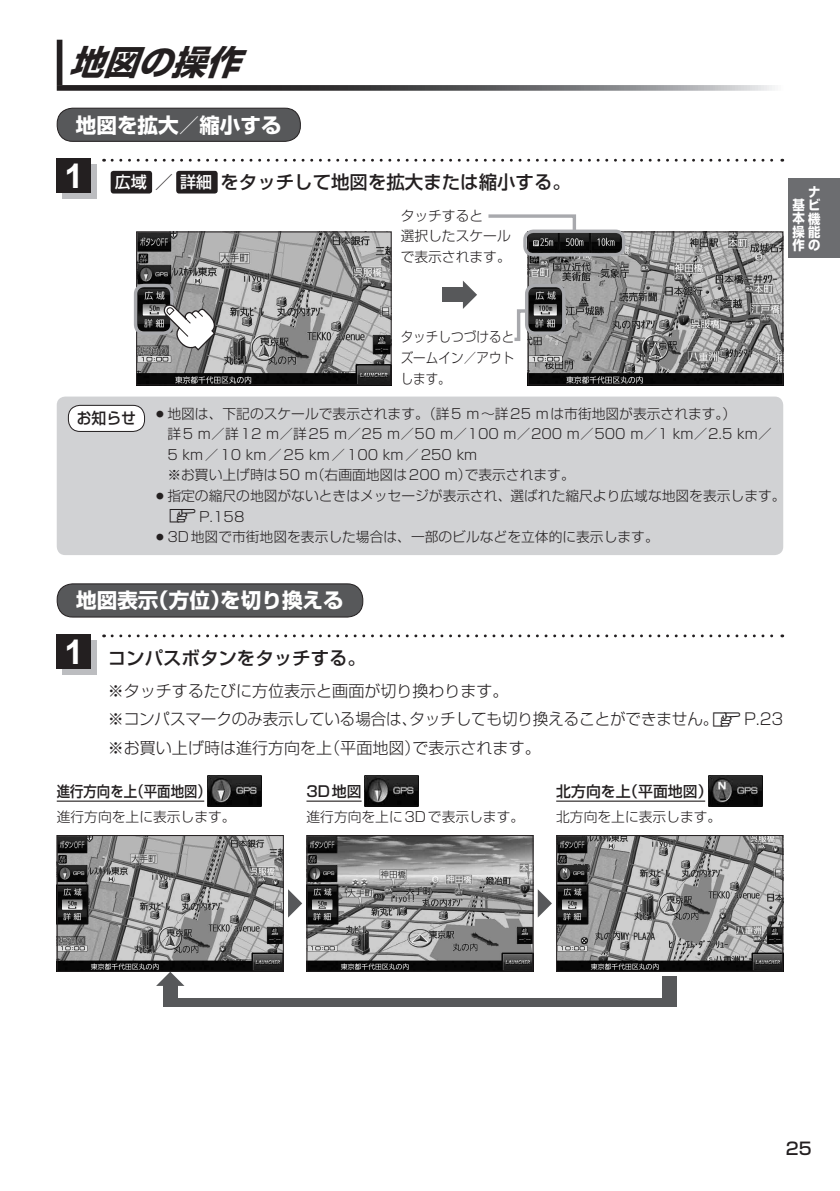
<style>
.page{position:relative;width:840px;height:1191px;background:#fff}
.page>*{position:absolute;margin:0;border:0;box-sizing:border-box;transform-origin:0 0}
.t1{font:italic 700 34px "Shin Go Pro";color:#231f20}
.t2{font:700 34px "Arial";color:#fff}
.t3{font:700 20.6px "Shin Go Pro";color:#fff}
.t4{font:500 18.4px "Shin Go Pro";color:#231f20}
.t5{font:500 17px "Shin Go Pro";color:#231f20}
.t6{font:300 16px/28.4px "Shin Go Pro";color:#231f20}
.t7{font:500 15.6px "Shin Go Pro";color:#231f20;scale:.95 1}
.t8{font:500 14.8px "Shin Go Pro";color:#231f20}
.t9{font:500 14.8px "Shin Go Pro";color:#231f20;scale:.9 1}
.t10{font:300 13.8px/20.6px "Shin Go Pro";color:#231f20}
.t11{font:300 13.8px/20.6px "Shin Go Pro";color:#231f20;text-align:justify;scale:.91 1}
.t12{font:700 13.4px/13.2px "Shin Go Pro";color:#fff;text-align:justify;scale:.93 1}
.s1{font-family:"Arial";font-weight:700;font-size:34px;color:#fff}
.s2{font-size:16px;color:#fff}
.s3{font-family:"MC1";font-weight:400;font-size:13.4px}
.s4{font-family:"MC1";font-weight:400;font-size:14.2px}
</style>
<div class="page">
<div style="left:788px;top:179px;width:51px;height:79px;background:#6c6d70"></div>
<div style="left:57px;top:40px;width:5px;height:45px;background:#231f20"></div>
<svg style="left:57px;top:85px;width:718px;height:6px;background:#616162"></svg>
<div style="left:111px;top:171px;width:41px;height:22px;background:#231f20;border-radius:3px"></div>
<div style="left:176px;top:171px;width:41px;height:22px;background:#231f20;border-radius:3px"></div>
<svg style="left:112px;top:159px;width:670px;height:3px"></svg>
<div style="left:62px;top:164px;width:34px;height:34px;background:#bcbdc0"></div>
<div style="left:57px;top:159px;width:34px;height:34px;background:#231f20"></div>
<svg style="left:514px;top:309px;width:10px;height:32px"></svg>
<div style="left:442px;top:288px;width:23px;height:14px;background:#57585a"></div>
<svg style="left:462px;top:281px;width:15px;height:28px"></svg>
<div style="left:57px;top:396px;width:725px;height:159px;background:#d1d2d4;border-radius:9px"></div>
<div style="left:68px;top:405px;width:76px;height:26px;background:#fff;border-radius:12px"></div>
<div style="left:68px;top:405px;width:77px;height:27px;border:1px solid #231f20;border-radius:12px"></div>
<svg style="left:112px;top:634px;width:670px;height:3px"></svg>
<div style="left:62px;top:640px;width:34px;height:34px;background:#bcbdc0"></div>
<div style="left:57px;top:634px;width:34px;height:34px;background:#231f20"></div>
<svg style="left:288px;top:889px;width:14px;height:28px"></svg>
<svg style="left:537px;top:889px;width:14px;height:28px"></svg>
<hr style="left:556px;top:800px;width:148px;height:1px;background:#231f20">
<img style="left:708px;top:775px;width:53px;height:31px">
<img style="left:558px;top:837px;width:222px;height:132px">
<div style="left:556px;top:835px;width:226px;height:136px;border:1px solid #231f20"></div>
<hr style="left:57px;top:800px;width:147px;height:1px;background:#231f20">
<img style="left:207px;top:775px;width:54px;height:31px">
<img style="left:59px;top:837px;width:222px;height:132px">
<div style="left:57px;top:835px;width:226px;height:136px;border:1px solid #231f20"></div>
<hr style="left:306px;top:800px;width:55px;height:1px;background:#231f20">
<img style="left:364px;top:775px;width:54px;height:31px">
<img style="left:308px;top:837px;width:223px;height:132px">
<div style="left:306px;top:835px;width:227px;height:136px;border:1px solid #231f20"></div>
<div style="left:163px;top:983px;width:14px;height:23px;background:#57585a"></div>
<svg style="left:156px;top:971px;width:28px;height:15px"></svg>
<div style="left:662px;top:976px;width:14px;height:30px;background:#57585a"></div>
<div style="left:170px;top:998px;width:502px;height:8px;background:#57585a"></div>
<img style="left:529px;top:233px;width:251px;height:150px">
<div style="left:527px;top:231px;width:255px;height:154px;border:1px solid #231f20"></div>
<div style="left:523px;top:229px;width:102px;height:27px;border:3px solid #a8a9ad;border-radius:9px"></div>
<div style="left:524px;top:284px;width:41px;height:51px;border:3px solid #a8a9ad;border-radius:9px"></div>
<img style="left:138px;top:233px;width:251px;height:150px">
<div style="left:136px;top:231px;width:255px;height:154px;border:1px solid #231f20"></div>
<div style="left:134px;top:284px;width:39px;height:51px;border:3px solid #a8a9ad;border-radius:9px"></div>
<svg style="left:162px;top:303px;width:55px;height:48px"></svg>
<svg style="left:488px;top:214px;width:89px;height:20px"></svg>
<div style="left:57px;top:108px;width:243px;height:33px;background:#57585a;border-radius:16px"></div>
<div style="left:57px;top:108px;width:243px;height:34px;border:1px solid #231f20;border-radius:16px"></div>
<div style="left:57px;top:584px;width:305px;height:33px;background:#57585a;border-radius:16px"></div>
<div style="left:57px;top:583px;width:306px;height:34px;border:1px solid #231f20;border-radius:16px"></div>
<h1 class="t1" style="left:69px;top:35px;width:189px">地図の操作</h1>
<h2 class="t3" style="left:76px;top:108px;width:207px">地図を拡大／縮小する</h2>
<h3 class="t4" style="left:64px;top:167px;width:508px"><span class="s1">1</span> <span class="s2">広域</span>／<span class="s2">詳細</span>をタッチして地図を拡大または縮小する。</h3>
<p class="t10" style="left:400px;top:203px;width:111px">タッチすると<br>選択したスケールで表示されます。</p>
<p class="t12" style="left:792px;top:184px;width:31px;text-indent:16px">ナ基ビ本機操能作の</p>
<p class="t7" style="left:77px;top:405px;width:64px">お知らせ</p>
<p class="t11" style="left:400px;top:325px;width:126px">タッチしつづけるとズームイン／アウトします。</p>
<p class="t10" style="left:167px;top:401px;width:605px;text-indent:-14px">○地図は、下記のスケールで表示されます。（詳5 m～詳25 mは市街地図が表示されます。）<br>詳5 m／詳12 m／詳25 m／25 m／50 m／100 m／200 m／500 m／1 km／2.5 km／5 km／10 km／25 km／100 km／250 km<br>※お買い上げ時は50 m（右画面地図は200 m）で表示されます。</p>
<p class="t10" style="left:167px;top:484px;width:619px;text-indent:-14px">○指定の縮尺の地図がないときはメッセージが表示され、選ばれた縮尺より広域な地図を表示します。<span class="s3">z</span>P.158</p>
<p class="t10" style="left:153px;top:525px;width:506px">○3D地図で市街地図を表示した場合は、一部のビルなどを立体的に表示します。</p>
<h2 class="t3" style="left:76px;top:584px;width:269px">地図表示（方位）を切り換える</h2>
<h1 class="t2" style="left:64px;top:629px;width:20px">1</h1>
<h3 class="t4" style="left:108px;top:643px;width:259px">コンパスボタンをタッチする。</h3>
<p class="t6" style="left:108px;top:674px;width:676px">※タッチするたびに方位表示と画面が切り換わります。<br>※コンパスマークのみ表示している場合は、タッチしても切り換えることができません。<span class="s4">z</span>P.23 ※お買い上げ時は進行方向を上（平面地図）で表示されます。</p>
<p class="t9" style="left:57px;top:779px;width:173px">進行方向を上（平面地図）</p>
<p class="t10" style="left:57px;top:805px;width:180px">進行方向を上に表示します。</p>
<p class="t8" style="left:306px;top:779px;width:57px">3D地図</p>
<p class="t10" style="left:306px;top:805px;width:219px">進行方向を上に3Dで表示します。</p>
<p class="t8" style="left:556px;top:779px;width:158px">北方向を上（平面地図）</p>
<p class="t10" style="left:556px;top:805px;width:166px">北方向を上に表示します。</p>
<p class="t5" style="left:785px;top:1134px;width:27px">25</p>
</div>
